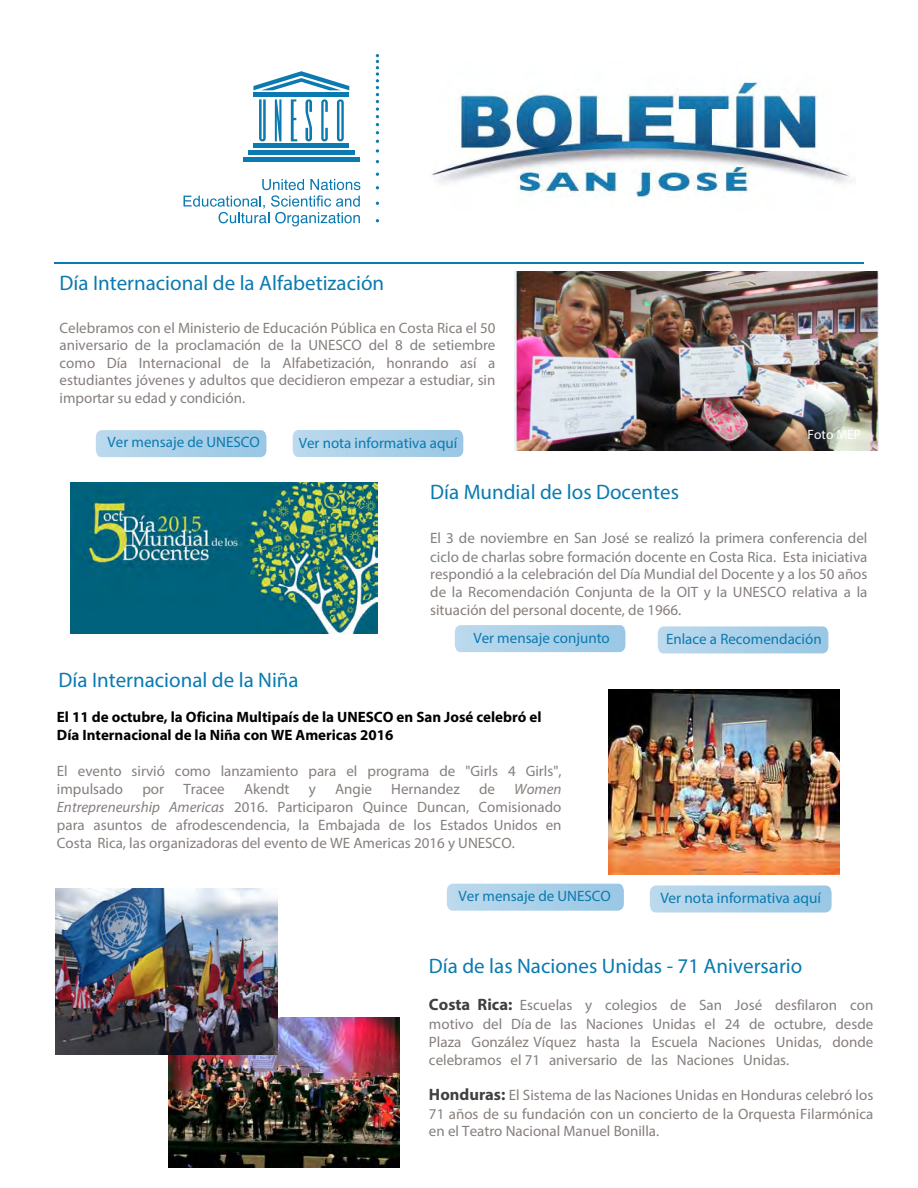
<style>
.page{position:relative;width:918px;height:1188px;background:#fff}
.page>*{position:absolute;margin:0;border:0;box-sizing:border-box;transform-origin:0 0}
.t1{font:21px "Myriad Pro";color:#0a7ab0}
.t2{font:15.15px "Myriad Pro";color:#0a7ab0}
.t3{font:15px/18px "Myriad Pro";color:#867f7c;text-align:justify}
.t4{font:700 15px/18px "Myriad Pro";color:#000}
.t5{font:15px "Myriad Pro";color:#0a7ab0}
.t6{font:13.5px "Myriad Pro";color:#fff}
.s1{color:#808080}
.s2{font-style:italic}
.s3{font-weight:700;font-size:16.5px;color:#404040}
</style>
<div class="page">
<hr style="left:55px;top:262px;width:809px;height:2px;background:#0a7ab0">
<hr style="left:253px;top:144px;width:96px;height:4px;background:#0a7ab0">
<hr style="left:248px;top:150px;width:107px;height:4px;background:#0a7ab0">
<hr style="left:243px;top:157px;width:117px;height:4px;background:#0a7ab0">
<hr style="left:253px;top:93px;width:96px;height:4px;background:#0a7ab0">
<svg style="left:253px;top:71px;width:96px;height:19px"></svg>
<svg style="left:259px;top:99px;width:7px;height:42px"></svg>
<svg style="left:275px;top:99px;width:6px;height:42px"></svg>
<svg style="left:291px;top:99px;width:6px;height:42px"></svg>
<svg style="left:321px;top:99px;width:7px;height:42px"></svg>
<svg style="left:337px;top:99px;width:7px;height:42px"></svg>
<svg style="left:305px;top:99px;width:7px;height:42px"></svg>
<svg style="left:184px;top:179px;width:176px;height:47px"></svg>
<svg style="left:376px;top:54px;width:3px;height:80px"></svg>
<svg style="left:376px;top:149px;width:3px;height:4px"></svg>
<svg style="left:293px;top:430px;width:170px;height:27px;background:#abd0e8"></svg>
<img style="left:71px;top:482px;width:307px;height:151px">
<img style="left:608px;top:690px;width:231px;height:185px">
<svg style="left:650px;top:886px;width:182px;height:27px;background:#acd1e9"></svg>
<img style="left:169px;top:1018px;width:231px;height:149px">
<img style="left:56px;top:889px;width:221px;height:166px">
<img style="left:432px;top:81px;width:418px;height:118px">
<svg style="left:96px;top:430px;width:170px;height:27px;background:#abd0e8"></svg>
<img style="left:515px;top:272px;width:363px;height:178px">
<svg style="left:455px;top:625px;width:170px;height:27px;background:#abd0e8"></svg>
<svg style="left:658px;top:626px;width:170px;height:27px;background:#acd1e8"></svg>
<svg style="left:447px;top:884px;width:177px;height:27px;background:#acd1e8"></svg>
<h1 class="t1" style="left:60px;top:270px;width:326px">Día Internacional de la Alfabetización</h1>
<p class="t3" style="left:60px;top:319px;width:437px;line-height:17.4px">Celebramos con el Ministerio de Educación Pública en Costa Rica el 50 aniversario de la proclamación de la UNESCO del <span class="s1">8 de setiembre </span>como Día Internacional de la Alfabetización, honrando así a estudiantes jóvenes y adultos que decidieron empezar a estudiar, sin importar su edad y condición.</p>
<p class="t5" style="left:108px;top:433px;width:154px">Ver mensaje de UNESCO</p>
<p class="t5" style="left:299px;top:434px;width:160px">Ver nota informativa aquí</p>
<p class="t6" style="left:808px;top:426px;width:55px">Foto MEP</p>
<h1 class="t1" style="left:430px;top:479px;width:250px">Día Mundial de los Docentes</h1>
<p class="t3" style="left:430px;top:529px;width:439px"><span class="s1">El 3 de noviembre en San José se realizó la primera conferencia del ciclo de charlas sobre formación docente en Costa Rica.</span> Esta iniciativa respondió a la celebración del Día Mundial del Docente y a los 50 años de la Recomendación Conjunta de la OIT y la UNESCO relativa a la situación del personal docente, de 1966.</p>
<p class="t5" style="left:473px;top:629px;width:138px">Ver mensaje conjunto</p>
<p class="t5" style="left:666px;top:630px;width:157px">Enlace a Recomendación</p>
<p class="t1" style="left:59px;top:667px;width:242px">Día Internacional de la Niña</p>
<p class="t4" style="left:57px;top:708px;width:486px">El 11 de octubre, la Oficina Multipaís de la UNESCO en San José celebró el<br>Día Internacional de la Niña con WE Americas 2016</p>
<p class="t3" style="left:57px;top:761px;width:506px">El evento sirvió como lanzamiento para el programa de "Girls 4 Girls", impulsado</p>
<p class="t3" style="left:142px;top:779px;width:23px">por</p>
<p class="t3" style="left:183px;top:779px;width:43px">Tracee</p>
<p class="t3" style="left:244px;top:779px;width:47px">Akendt</p>
<p class="t3" style="left:309px;top:779px;width:9px">y</p>
<p class="t3" style="left:335px;top:779px;width:38px">Angie</p>
<p class="t3" style="left:391px;top:779px;width:70px">Hernandez</p>
<p class="t3" style="left:479px;top:779px;width:17px">de</p>
<p class="t3" style="left:57px;top:779px;width:506px;text-indent:457px"><span class="s2">Women Entrepreneurship Americas</span> 2016. Participaron Quince Duncan, Comisionado para asuntos de afrodescendencia, la Embajada de los Estados Unidos en Costa Rica, las organizadoras del evento de WE Americas 2016 y UNESCO.</p>
<p class="t5" style="left:459px;top:886px;width:154px">Ver mensaje de UNESCO</p>
<p class="t2" style="left:661px;top:888px;width:162px">Ver nota informativa aquí</p>
<h1 class="t1" style="left:429px;top:953px;width:375px">Día de las Naciones Unidas - 71 Aniversario</h1>
<p class="t3" style="left:429px;top:996px;width:446px"><span class="s3">Costa Rica:</span> Escuelas y colegios de San José desfilaron con motivo del Día de las Naciones Unidas el 24 de octubre, desde Plaza González Víquez hasta la Escuela Naciones Unidas, donde celebramos el 71 aniversario de las Naciones Unidas.</p>
<p class="t3" style="left:429px;top:1085px;width:446px"><span class="s3">Honduras:</span> El Sistema de las Naciones Unidas en Honduras celebró los 71 años de su fundación con un concierto de la Orquesta Filarmónica en el Teatro Nacional Manuel Bonilla.</p>
</div>
